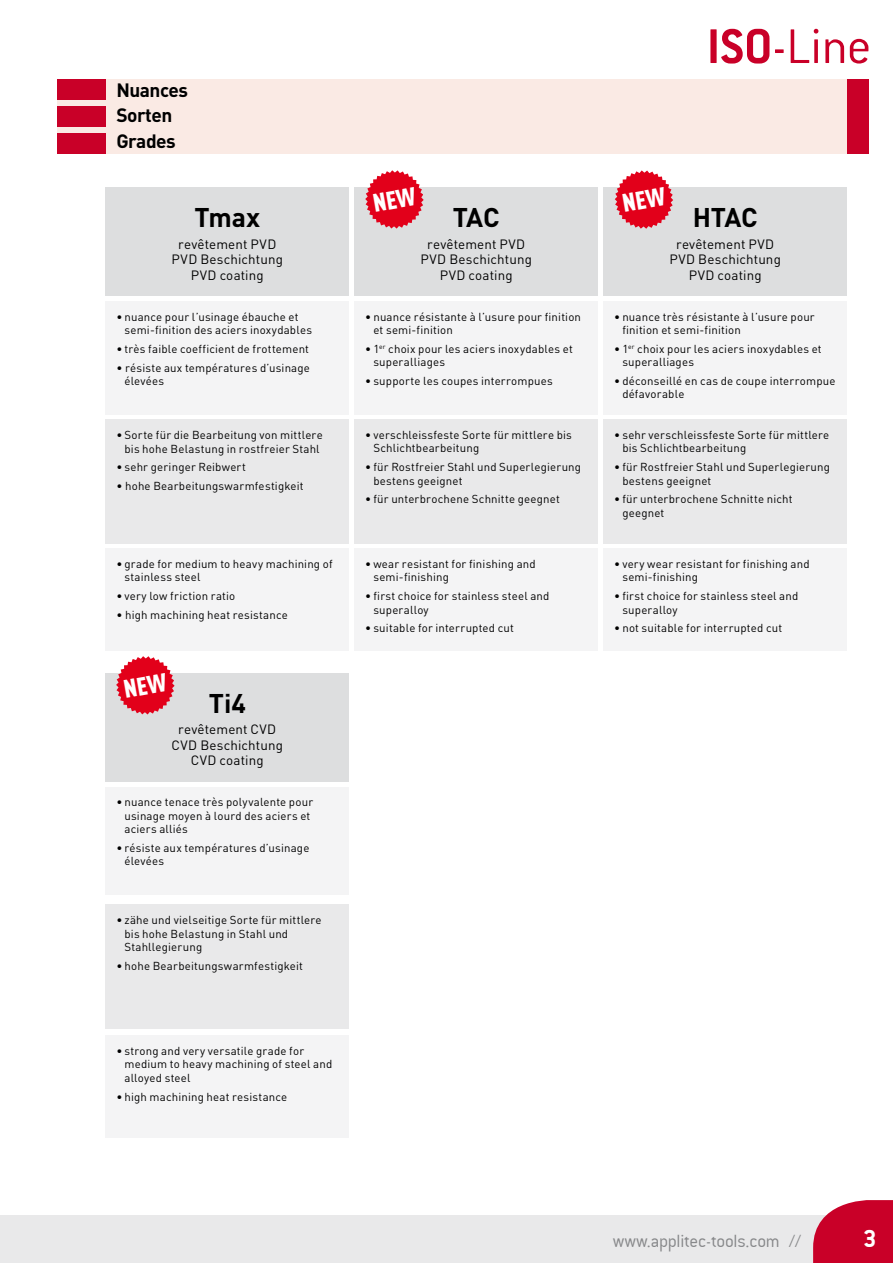
<style>
.page{position:relative;width:893px;height:1263px;background:#fff}
.page>*{position:absolute;margin:0;border:0;box-sizing:border-box;transform-origin:0 0}
.t1{font:53.4px "Conduit ITCTT Light";color:#c90028}
.t2{font:700 26.7px "DIN Pro";letter-spacing:-.005em;color:#000}
.t3{font:26.7px "Conduit ITCTT Bold";color:#fff}
.t4{font:19.05px "Conduit ITCTT Light";letter-spacing:-.015em;color:#87888a}
.t5{font:700 19.05px/25.8px "DIN Pro";letter-spacing:-.025em;color:#000}
.t6{font:13.35px/15.8px "DIN Pro";letter-spacing:.015em;color:#000;text-align:center}
.t7{font:11.4px/13.4px "DIN Pro";letter-spacing:.015em;color:#000}
.s1{font-family:"Conduit ITCTT Bold"}
</style>
<div class="page">
<div style="left:0;top:1216px;width:893px;height:47px;background:#e9e9ea"></div>
<svg style="left:813px;top:1200px;width:80px;height:63px;background:#ce1a3e"></svg>
<div style="left:57px;top:79px;width:812px;height:74px;background:#faeae4"></div>
<div style="left:57px;top:79px;width:49px;height:21px;background:#c90028"></div>
<div style="left:57px;top:106px;width:49px;height:21px;background:#c90028"></div>
<div style="left:57px;top:133px;width:49px;height:20px;background:#c90028"></div>
<div style="left:847px;top:79px;width:22px;height:74px;background:#c90028"></div>
<div style="left:106px;top:187px;width:243px;height:109px;background:#dddedf"></div>
<div style="left:106px;top:301px;width:243px;height:114px;background:#f4f4f5"></div>
<div style="left:106px;top:419px;width:243px;height:125px;background:#e9e9ea"></div>
<div style="left:106px;top:548px;width:243px;height:103px;background:#f4f4f5"></div>
<div style="left:106px;top:673px;width:243px;height:108px;background:#dddedf"></div>
<div style="left:106px;top:786px;width:243px;height:108px;background:#f4f4f5"></div>
<div style="left:106px;top:904px;width:243px;height:125px;background:#e9e9ea"></div>
<div style="left:106px;top:1035px;width:243px;height:103px;background:#f4f4f5"></div>
<div style="left:603px;top:187px;width:244px;height:109px;background:#dddedf"></div>
<div style="left:603px;top:301px;width:244px;height:114px;background:#f4f4f5"></div>
<div style="left:603px;top:419px;width:244px;height:125px;background:#e9e9ea"></div>
<div style="left:603px;top:548px;width:244px;height:103px;background:#f4f4f5"></div>
<div style="left:354px;top:187px;width:244px;height:109px;background:#dddedf"></div>
<div style="left:354px;top:301px;width:244px;height:114px;background:#f4f4f5"></div>
<div style="left:354px;top:419px;width:244px;height:125px;background:#e9e9ea"></div>
<div style="left:354px;top:548px;width:244px;height:103px;background:#f4f4f5"></div>
<svg style="left:365px;top:170px;width:59px;height:59px"></svg>
<svg style="left:615px;top:170px;width:58px;height:59px"></svg>
<svg style="left:116px;top:656px;width:59px;height:58px"></svg>
<h3 class="t5" style="left:116px;top:74px;width:73px">Nuances<br>Sorten<br>Grades</h3>
<h2 class="t2" style="left:194px;top:195px;width:67px">Tmax</h2>
<p class="t6" style="left:172px;top:234px;width:113px">revêtement PVD<br>PVD Beschichtung<br>PVD coating</p>
<p class="t7" style="left:124px;top:309px;width:189px;text-indent:-8px">• nuance pour l’usinage ébauche et semi-finition des aciers inoxydables</p>
<p class="t7" style="left:116px;top:341px;width:194px">• très faible coefficient de frottement</p>
<p class="t7" style="left:124px;top:360px;width:187px;text-indent:-8px">• résiste aux températures d’usinage élevées</p>
<p class="t7" style="left:116px;top:427px;width:208px;text-align:center">• Sorte für die Bearbeitung von mittlere bis hohe Belastung in rostfreier Stahl</p>
<p class="t7" style="left:116px;top:459px;width:131px">• sehr geringer Reibwert</p>
<p class="t7" style="left:116px;top:478px;width:189px">• hohe Bearbeitungswarmfestigkeit</p>
<p class="t7" style="left:124px;top:556px;width:210px;text-indent:-8px">• grade for medium to heavy machining of stainless steel</p>
<p class="t7" style="left:116px;top:588px;width:120px">• very low friction ratio</p>
<p class="t7" style="left:116px;top:607px;width:173px">• high machining heat resistance</p>
<h2 class="t2" style="left:209px;top:681px;width:39px">Ti4</h2>
<p class="t6" style="left:172px;top:720px;width:113px">revêtement CVD<br>CVD Beschichtung<br>CVD coating</p>
<p class="t7" style="left:124px;top:794px;width:190px;text-indent:-8px">• nuance tenace très polyvalente pour usinage moyen à lourd des aciers et aciers alliés</p>
<p class="t7" style="left:124px;top:840px;width:186px;text-indent:-8px">• résiste aux températures d’usinage élevées</p>
<p class="t7" style="left:124px;top:912px;width:199px;text-indent:-8px">• zähe und vielseitige Sorte für mittlere bis hohe Belastung in Stahl und<br>Stahllegierung</p>
<p class="t7" style="left:116px;top:958px;width:188px">• hohe Bearbeitungswarmfestigkeit</p>
<p class="t7" style="left:124px;top:1043px;width:209px;text-indent:-8px">• strong and very versatile grade for medium to heavy machining of steel and alloyed steel</p>
<p class="t7" style="left:116px;top:1089px;width:172px">• high machining heat resistance</p>
<h2 class="t2" style="left:453px;top:195px;width:48px">TAC</h2>
<p class="t6" style="left:420px;top:234px;width:113px">revêtement PVD<br>PVD Beschichtung<br>PVD coating</p>
<p class="t7" style="left:373px;top:309px;width:209px;text-indent:-8px">• nuance résistante à l’usure pour finition et semi-finition</p>
<p class="t7" style="left:373px;top:341px;width:201px;text-indent:-8px">• 1<sup>er</sup> choix pour les aciers inoxydables et superalliages</p>
<p class="t7" style="left:365px;top:373px;width:189px">• supporte les coupes interrompues</p>
<p class="t7" style="left:373px;top:427px;width:200px;text-indent:-8px">• verschleissfeste Sorte für mittlere bis<br>Schlichtbearbeitung</p>
<p class="t7" style="left:373px;top:459px;width:209px;text-indent:-8px">• für Rostfreier Stahl und Superlegierung bestens geeignet</p>
<p class="t7" style="left:365px;top:491px;width:196px">• für unterbrochene Schnitte geegnet</p>
<p class="t7" style="left:373px;top:556px;width:164px;text-indent:-8px">• wear resistant for finishing and semi-finishing</p>
<p class="t7" style="left:373px;top:588px;width:177px;text-indent:-8px">• first choice for stainless steel and superalloy</p>
<p class="t7" style="left:365px;top:620px;width:150px">• suitable for interrupted cut</p>
<h1 class="t1" style="left:707px;top:17px;width:166px"><span class="s1">ISO</span>-Line</h1>
<h2 class="t2" style="left:693px;top:195px;width:67px">HTAC</h2>
<p class="t6" style="left:669px;top:234px;width:113px">revêtement PVD<br>PVD Beschichtung<br>PVD coating</p>
<p class="t7" style="left:622px;top:309px;width:194px;text-indent:-8px">• nuance très résistante à l’usure pour finition et semi-finition</p>
<p class="t7" style="left:622px;top:341px;width:201px;text-indent:-8px">• 1<sup>er</sup> choix pour les aciers inoxydables et superalliages</p>
<p class="t7" style="left:622px;top:373px;width:215px;text-indent:-8px">• déconseillé en cas de coupe interrompue défavorable</p>
<p class="t7" style="left:622px;top:427px;width:208px;text-indent:-8px">• sehr verschleissfeste Sorte für mittlere bis Schlichtbearbeitung</p>
<p class="t7" style="left:622px;top:459px;width:209px;text-indent:-8px">• für Rostfreier Stahl und Superlegierung bestens geeignet</p>
<p class="t7" style="left:622px;top:491px;width:172px;text-indent:-8px">• für unterbrochene Schnitte nicht geegnet</p>
<p class="t7" style="left:622px;top:556px;width:189px;text-indent:-8px">• very wear resistant for finishing and semi-finishing</p>
<p class="t7" style="left:622px;top:588px;width:177px;text-indent:-8px">• first choice for stainless steel and superalloy</p>
<p class="t7" style="left:614px;top:620px;width:170px">• not suitable for interrupted cut</p>
<h3 class="t4" style="left:613px;top:1230px;width:190px">www.applitec-tools.com //</h3>
<h2 class="t3" style="left:863px;top:1223px;width:15px">3</h2>
<h3 class="t4" style="left:600px;top:1230px;width:190px">w .applitec-tools.com //</h3>
</div>
